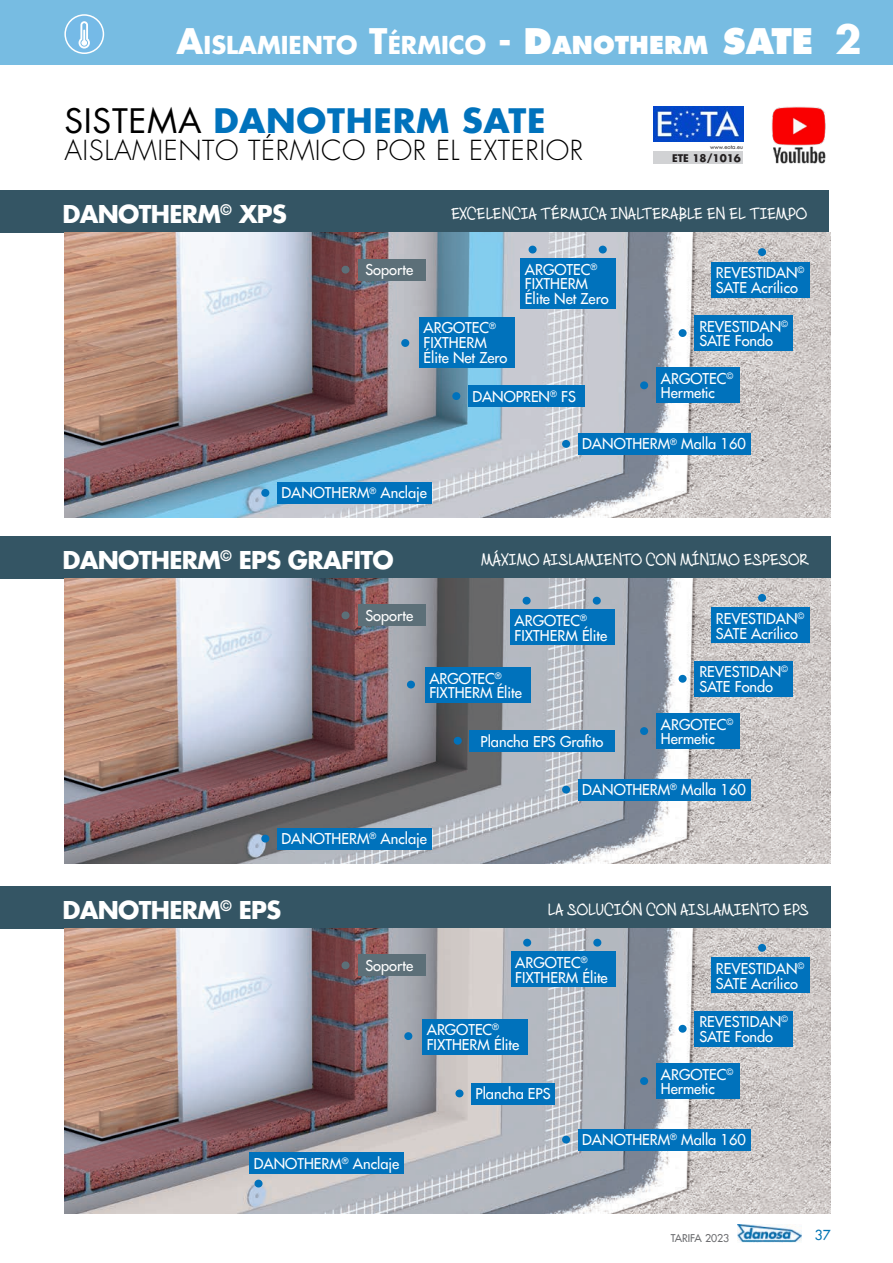
<style>
.page{position:relative;width:893px;height:1263px;background:#fff}
.page>*{position:absolute;margin:0;border:0;box-sizing:border-box;transform-origin:0 0}
.t1{font:700 39px "Futura AC";color:#fff}
.t2{font:700 33px "Futura AC";letter-spacing:.02em;color:#0072bc}
.Seccion_1_Gris_Drena{font:300 27px "Futura AC";letter-spacing:.02em;color:#000}
.t3{font:700 24.15px "Futura AC";color:#fff}
.t4{font:700 24px "Futura AC";letter-spacing:-.03em;color:#fff}
.t5{font:700 21px "Cashew Apple Ale";color:#fff}
.t6{font:14.55px/14.5px "Futura AC";color:#fff}
.t7{font:13.5px "Futura AC";color:#0074b4}
.t8{font:10.5px "Futura AC";color:#6c6d70}
.t9{font:700 10.35px "Futura AC";color:#231f20}
.t10{font:5.7px "Futura AC";color:#231f20}
.s1{font-size:34.5px}
.s2{font-weight:800;font-size:34.5px}
.s3{font-weight:800}
.s4{font-weight:400;color:#000}
</style>
<div class="page">
<img style="left:738px;top:1225px;width:63px;height:17px">
<div style="left:0;top:0;width:893px;height:65px;background:#77bce2"></div>
<div style="left:65px;top:15px;width:38px;height:38px;background:#75bae7;border-radius:50%"></div>
<div style="left:64px;top:14px;width:40px;height:40px;border:2px solid #fff;border-radius:50%"></div>
<svg style="left:79px;top:21px;width:11px;height:28px"></svg>
<div style="left:0;top:190px;width:828px;height:43px;background:#345564"></div>
<img style="left:64px;top:233px;width:766px;height:284px">
<div style="left:419px;top:317px;width:96px;height:50px;background:#0072bc"></div>
<div style="left:401px;top:339px;width:8px;height:8px;border:2px solid #0072bc;border-radius:50%"></div>
<div style="left:358px;top:259px;width:67px;height:21px;background:#5c6f78"></div>
<div style="left:341px;top:266px;width:9px;height:8px;border:2px solid #5c6f78;border-radius:50%"></div>
<div style="left:562px;top:440px;width:8px;height:8px;border:2px solid #0072bc;border-radius:50%"></div>
<div style="left:578px;top:433px;width:172px;height:22px;background:#0072bc"></div>
<div style="left:468px;top:385px;width:116px;height:22px;background:#0072bc"></div>
<div style="left:452px;top:392px;width:8px;height:8px;border:2px solid #0072bc;border-radius:50%"></div>
<div style="left:695px;top:315px;width:98px;height:36px;background:#0072bc"></div>
<div style="left:679px;top:329px;width:8px;height:8px;border:2px solid #0072bc;border-radius:50%"></div>
<div style="left:656px;top:368px;width:84px;height:35px;background:#0072bc"></div>
<div style="left:640px;top:381px;width:8px;height:8px;border:2px solid #0072bc;border-radius:50%"></div>
<div style="left:711px;top:262px;width:98px;height:35px;background:#0072bc"></div>
<div style="left:758px;top:248px;width:8px;height:8px;border:2px solid #0072bc;border-radius:50%"></div>
<div style="left:520px;top:259px;width:96px;height:50px;background:#0072bc"></div>
<div style="left:529px;top:246px;width:8px;height:7px;border:2px solid #0072bc;border-radius:50%"></div>
<div style="left:599px;top:246px;width:8px;height:7px;border:2px solid #0072bc;border-radius:50%"></div>
<div style="left:261px;top:489px;width:8px;height:8px;border:2px solid #0072bc;border-radius:50%"></div>
<div style="left:277px;top:482px;width:155px;height:22px;background:#0072bc"></div>
<div style="left:0;top:536px;width:830px;height:42px;background:#345564"></div>
<img style="left:64px;top:578px;width:766px;height:285px">
<div style="left:358px;top:605px;width:67px;height:21px;background:#5c6f78"></div>
<div style="left:341px;top:611px;width:9px;height:8px;border:2px solid #5c6f78;border-radius:50%"></div>
<div style="left:562px;top:786px;width:8px;height:7px;border:2px solid #0072bc;border-radius:50%"></div>
<div style="left:578px;top:779px;width:172px;height:21px;background:#0072bc"></div>
<div style="left:695px;top:661px;width:98px;height:35px;background:#0072bc"></div>
<div style="left:679px;top:675px;width:8px;height:8px;border:2px solid #0072bc;border-radius:50%"></div>
<div style="left:656px;top:713px;width:84px;height:36px;background:#0072bc"></div>
<div style="left:640px;top:727px;width:8px;height:8px;border:2px solid #0072bc;border-radius:50%"></div>
<div style="left:711px;top:608px;width:98px;height:35px;background:#0072bc"></div>
<div style="left:758px;top:594px;width:8px;height:8px;border:2px solid #0072bc;border-radius:50%"></div>
<div style="left:261px;top:835px;width:8px;height:7px;border:2px solid #0072bc;border-radius:50%"></div>
<div style="left:277px;top:828px;width:155px;height:21px;background:#0072bc"></div>
<div style="left:425px;top:667px;width:105px;height:36px;background:#0072bc"></div>
<div style="left:407px;top:681px;width:8px;height:7px;border:2px solid #0072bc;border-radius:50%"></div>
<div style="left:510px;top:610px;width:105px;height:35px;background:#0072bc"></div>
<div style="left:523px;top:597px;width:8px;height:8px;border:2px solid #0072bc;border-radius:50%"></div>
<div style="left:593px;top:597px;width:8px;height:8px;border:2px solid #0072bc;border-radius:50%"></div>
<div style="left:469px;top:730px;width:145px;height:21px;background:#0072bc"></div>
<div style="left:454px;top:737px;width:8px;height:8px;border:2px solid #0072bc;border-radius:50%"></div>
<div style="left:0;top:886px;width:830px;height:42px;background:#345564"></div>
<img style="left:64px;top:928px;width:766px;height:285px">
<div style="left:358px;top:954px;width:67px;height:22px;background:#5c6f78"></div>
<div style="left:341px;top:961px;width:9px;height:8px;border:2px solid #5c6f78;border-radius:50%"></div>
<div style="left:562px;top:1136px;width:8px;height:7px;border:2px solid #0072bc;border-radius:50%"></div>
<div style="left:578px;top:1129px;width:172px;height:21px;background:#0072bc"></div>
<div style="left:695px;top:1011px;width:98px;height:35px;background:#0072bc"></div>
<div style="left:679px;top:1025px;width:8px;height:8px;border:2px solid #0072bc;border-radius:50%"></div>
<div style="left:656px;top:1063px;width:84px;height:36px;background:#0072bc"></div>
<div style="left:640px;top:1077px;width:8px;height:8px;border:2px solid #0072bc;border-radius:50%"></div>
<div style="left:711px;top:958px;width:98px;height:35px;background:#0072bc"></div>
<div style="left:758px;top:944px;width:8px;height:8px;border:2px solid #0072bc;border-radius:50%"></div>
<div style="left:254px;top:1179px;width:9px;height:8px;border:2px solid #0072bc;border-radius:50%"></div>
<div style="left:249px;top:1152px;width:155px;height:22px;background:#0072bc"></div>
<div style="left:471px;top:1083px;width:84px;height:21px;background:#0072bc"></div>
<div style="left:455px;top:1089px;width:8px;height:8px;border:2px solid #0072bc;border-radius:50%"></div>
<div style="left:422px;top:1019px;width:106px;height:35px;background:#0072bc"></div>
<div style="left:404px;top:1032px;width:8px;height:8px;border:2px solid #0072bc;border-radius:50%"></div>
<div style="left:511px;top:952px;width:105px;height:35px;background:#0072bc"></div>
<div style="left:523px;top:939px;width:8px;height:7px;border:2px solid #0072bc;border-radius:50%"></div>
<div style="left:593px;top:939px;width:8px;height:7px;border:2px solid #0072bc;border-radius:50%"></div>
<img style="left:771px;top:106px;width:55px;height:58px">
<img style="left:654px;top:106px;width:89px;height:35px">
<div style="left:654px;top:152px;width:89px;height:12px;background:#d1d2d4"></div>
<h3 class="t3" style="left:177px;top:29px;width:593px"><span class="s1">A</span>ISLAMIENTO <span class="s1">T</span>ÉRMICO <span class="s1">-</span> <span class="s2">D</span><span class="s3">ANOTHERM</span> <span class="s2">SATE</span></h3>
<h1 class="t1" style="left:835px;top:13px;width:28px">2</h1>
<p class="t2" style="left:64px;top:98px;width:483px"><span class="s4">SISTEMA</span> DANOTHERM SATE</p>
<p class="Seccion_1_Gris_Drena" style="left:64px;top:133px;width:520px">AISLAMIENTO TÉRMICO POR EL EXTERIOR</p>
<p class="t10" style="left:710px;top:143px;width:34px">www.eota.eu</p>
<p class="t9" style="left:672px;top:151px;width:70px">ETE 18/1016</p>
<h3 class="t4" style="left:63px;top:198px;width:226px">DANOTHERM<sup>©</sup> XPS</h3>
<h3 class="t5" style="left:451px;top:202px;width:357px">EXCELENCIA TÉRMICA INALTERABLE EN EL TIEMPO</h3>
<p class="t6" style="left:365px;top:262px;width:49px">Soporte</p>
<p class="t6" style="left:424px;top:321px;width:74px">ARGOTEC<sup>®<br></sup>FIXTHERM</p>
<p class="t6" style="left:424px;top:350px;width:85px">Élite Net Zero</p>
<p class="t6" style="left:525px;top:262px;width:74px">ARGOTEC<sup>®<br></sup>FIXTHERM</p>
<p class="t6" style="left:525px;top:291px;width:85px">Élite Net Zero</p>
<p class="t6" style="left:472px;top:389px;width:105px">DANOPREN<sup>®</sup> FS</p>
<p class="t6" style="left:716px;top:265px;width:90px">REVESTIDAN<sup>©<br></sup>SATE Acrílico</p>
<p class="t6" style="left:699px;top:319px;width:90px">REVESTIDAN<sup>©<br></sup>SATE Fondo</p>
<p class="t6" style="left:661px;top:371px;width:74px">ARGOTEC<sup>©<br></sup>Hermetic</p>
<p class="t6" style="left:582px;top:437px;width:165px">DANOTHERM<sup>®</sup> Malla 160</p>
<p class="t6" style="left:281px;top:486px;width:147px">DANOTHERM<sup>®</sup> Anclaje</p>
<h3 class="t4" style="left:63px;top:544px;width:333px">DANOTHERM<sup>©</sup> EPS GRAFITO</h3>
<h3 class="t5" style="left:481px;top:548px;width:329px">MÁXIMO AISLAMIENTO CON MÍNIMO ESPESOR</h3>
<p class="t6" style="left:365px;top:608px;width:49px">Soporte</p>
<p class="t6" style="left:716px;top:611px;width:90px">REVESTIDAN<sup>©<br></sup>SATE Acrílico</p>
<p class="t6" style="left:515px;top:613px;width:94px">ARGOTEC<sup>®<br></sup>FIXTHERM Élite</p>
<p class="t6" style="left:429px;top:671px;width:94px">ARGOTEC<sup>®<br></sup>FIXTHERM Élite</p>
<p class="t6" style="left:480px;top:734px;width:124px">Plancha EPS Grafito</p>
<p class="t6" style="left:699px;top:664px;width:90px">REVESTIDAN<sup>©<br></sup>SATE Fondo</p>
<p class="t6" style="left:661px;top:717px;width:74px">ARGOTEC<sup>©<br></sup>Hermetic</p>
<p class="t6" style="left:281px;top:831px;width:147px">DANOTHERM<sup>®</sup> Anclaje</p>
<p class="t6" style="left:582px;top:782px;width:165px">DANOTHERM<sup>®</sup> Malla 160</p>
<h3 class="t4" style="left:63px;top:894px;width:220px">DANOTHERM<sup>©</sup> EPS</h3>
<h3 class="t5" style="left:548px;top:898px;width:262px">LA SOLUCIÓN CON AISLAMIENTO EPS</h3>
<p class="t6" style="left:365px;top:958px;width:49px">Soporte</p>
<p class="t6" style="left:515px;top:955px;width:94px">ARGOTEC<sup>®<br></sup>FIXTHERM Élite</p>
<p class="t6" style="left:716px;top:961px;width:90px">REVESTIDAN<sup>©<br></sup>SATE Acrílico</p>
<p class="t6" style="left:254px;top:1156px;width:147px">DANOTHERM<sup>®</sup> Anclaje</p>
<p class="t6" style="left:427px;top:1022px;width:94px">ARGOTEC<sup>®<br></sup>FIXTHERM Élite</p>
<p class="t6" style="left:475px;top:1087px;width:77px">Plancha EPS</p>
<p class="t6" style="left:699px;top:1014px;width:90px">REVESTIDAN<sup>©<br></sup>SATE Fondo</p>
<p class="t6" style="left:661px;top:1067px;width:74px">ARGOTEC<sup>©<br></sup>Hermetic</p>
<p class="t6" style="left:582px;top:1132px;width:165px">DANOTHERM<sup>®</sup> Malla 160</p>
<p class="t8" style="left:671px;top:1231px;width:60px">TARIFA 2023</p>
<p class="t7" style="left:815px;top:1226px;width:17px">37</p>
</div>
